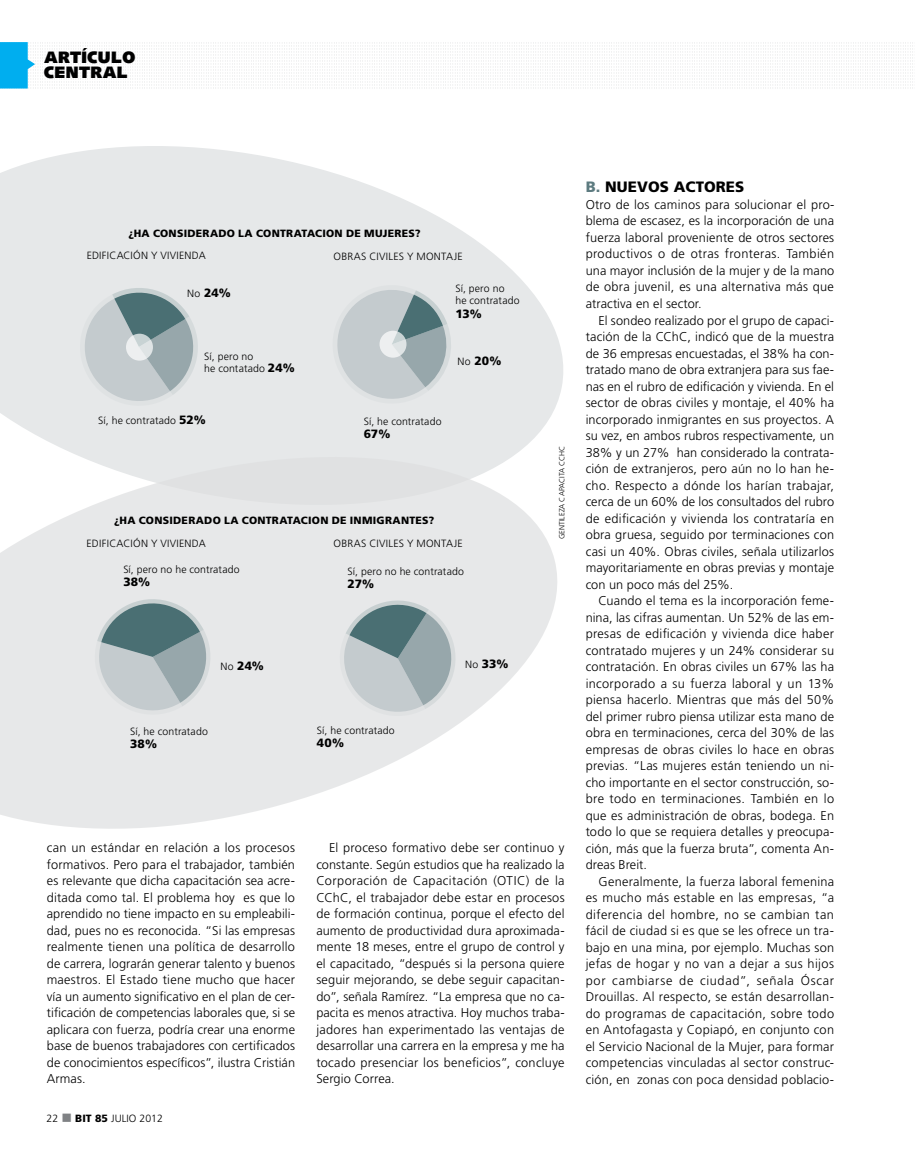
<style>
.page{position:relative;width:915px;height:1170px;background:#fff}
.page>*{position:absolute;margin:0;border:0;box-sizing:border-box;transform-origin:0 0}
.t1{font:900 16.5px/15px "Syntax";letter-spacing:.02em;color:#000}
.t2{font:900 15px "Frutiger";letter-spacing:.005em;color:#000}
.t3{font:300 12.75px/16.5px "Frutiger";letter-spacing:.01em;color:#000;text-align:justify}
.t4{font:900 12px "Frutiger";letter-spacing:.01em;color:#000}
.t5{font:300 10.5px/12px "Frutiger";letter-spacing:.015em;color:#000}
.t6{font:900 10.5px "Frutiger";letter-spacing:.025em;color:#000}
.t7{font:300 7.5px "Frutiger";letter-spacing:.005em;color:#000}
.s1{font-weight:300;font-size:10.5px}
.s2{font-weight:900;font-size:12px}
.s3{color:#808285}
.s4{font-weight:900}
.s5{color:#5d7b80}
</style>
<div class="page">
<svg style="left:0;top:42px;width:913px;height:47px"></svg>
<svg style="left:0;top:146px;width:563px;height:285px;fill:#e6e8e9"></svg>
<svg style="left:0;top:431px;width:557px;height:398px;fill:#e7e8e9"></svg>
<svg style="left:72px;top:280px;width:133px;height:134px"></svg>
<svg style="left:325px;top:281px;width:131px;height:130px"></svg>
<svg style="left:126px;top:333px;width:27px;height:27px"></svg>
<svg style="left:379px;top:331px;width:27px;height:26px"></svg>
<svg style="left:93px;top:592px;width:125px;height:130px"></svg>
<svg style="left:337px;top:592px;width:126px;height:132px"></svg>
<p class="t1" style="left:44px;top:50px;width:92px">ARTÍCULO<br>CENTRAL</p>
<p class="t6" style="left:128px;top:227px;width:293px">¿HA CONSIDERADO LA CONTRATACION DE MUJERES?</p>
<p class="t5" style="left:87px;top:249px;width:31px">edificac</p>
<p class="t5" style="left:130px;top:249px;width:75px">ión y vivienda</p>
<p class="t5" style="left:333px;top:250px;width:131px">obras c iviles y m ontaje</p>
<p class="t4" style="left:187px;top:285px;width:45px"><span class="s1">N o</span> 24%</p>
<p class="t5" style="left:455px;top:283px;width:66px">Sí, pero no<br>he contratado</p>
<p class="t4" style="left:455px;top:306px;width:28px">13%</p>
<p class="t5" style="left:204px;top:350px;width:92px">Sí, pero no<br>he contatado <span class="s2">24%</span></p>
<p class="t4" style="left:457px;top:354px;width:45px"><span class="s1">N o</span> 20%</p>
<p class="t5" style="left:98px;top:414px;width:109px">Sí, he contratado <span class="s2">52%</span></p>
<p class="t5" style="left:363px;top:415px;width:79px">Sí, he contratado</p>
<p class="t4" style="left:363px;top:426px;width:28px">67%</p>
<p class="t6" style="left:114px;top:514px;width:321px">¿HA CONSIDERADO LA CONTRATACION DE IN MIGRANTES?</p>
<p class="t5" style="left:87px;top:537px;width:31px">edificac</p>
<p class="t5" style="left:130px;top:537px;width:75px">ión y vivienda</p>
<p class="t5" style="left:333px;top:538px;width:131px">obras c iviles y m ontaje</p>
<p class="t5" style="left:123px;top:563px;width:118px">Sí, pero no he contratado</p>
<p class="t4" style="left:123px;top:574px;width:28px">38%</p>
<p class="t5" style="left:347px;top:565px;width:118px">Sí, pero no he contratado</p>
<p class="t4" style="left:347px;top:576px;width:28px">27%</p>
<p class="t4" style="left:220px;top:658px;width:45px"><span class="s1">N o</span> 24%</p>
<p class="t4" style="left:465px;top:657px;width:45px"><span class="s1">N o</span> 33%</p>
<p class="t5" style="left:130px;top:725px;width:79px">Sí, he contratado</p>
<p class="t4" style="left:130px;top:736px;width:28px">38%</p>
<p class="t5" style="left:317px;top:724px;width:79px">Sí, he contratado</p>
<p class="t4" style="left:317px;top:735px;width:29px">40%</p>
<p class="t7" style="left:557px;top:539px;width:94px;rotate:-90deg">gentileza capacita cchc</p>
<p class="t3" style="left:47px;top:839px;width:250px">can un estándar en relación a los procesos formativos. Pero para el trabajador, también es relevante que dicha capacitación sea acre&shy;ditada como tal. El problema hoy es que lo aprendido no tiene impacto en su empleabili&shy;dad, pues no es reconocida. “Si las empresas realmente tienen una política de desarrollo de carrera, lograrán generar talento y buenos maestros. El Estado tiene mucho que hacer vía un aumento significativo en el plan de cer&shy;tificación de competencias laborales que, si se aplicara con fuerza, podría crear una enorme base de buenos trabajadores con certificados de conocimientos específicos”, ilustra Cristián Armas.</p>
<p class="t3" style="left:316px;top:839px;width:250px;text-indent:13px">El proceso formativo debe ser continuo y constante. Según estudios que ha realizado la Corporación de Capacitación (OTI C) de la CChC, el trabajador debe estar en procesos de formación continua, porque el efecto del aumento de productividad dura aproximada&shy;mente 18 meses, entre el grupo de control y el capacitado, “después si la persona quiere seguir mejorando, se debe seguir capacitan&shy;do”, señala Ramírez. “La empresa que no ca&shy;pacita es menos atractiva. Hoy muchos traba&shy;jadores han experimentado las ventajas de desarrollar una carrera en la empresa y me ha tocado presenciar los beneficios”, concluye Sergio Correa.</p>
<p class="t5" style="left:47px;top:1111px;width:118px">22 <span class="s3">■</span> <span class="s4">BIT 85</span> julio 2012</p>
<p class="t2" style="left:585px;top:178px;width:160px"><span class="s5">B.</span> NUEVOS ACTORES</p>
<p class="t3" style="left:585px;top:196px;width:250px">Otro de los caminos para solucionar el pro&shy;blema de escasez, es la incorporación de una fuerza laboral proveniente de otros sectores productivos o de otras fronteras. También una mayor inclusión de la mujer y de la mano de obra juvenil, es una alternativa más que atractiva en el sector.</p>
<p class="t3" style="left:585px;top:312px;width:250px;text-indent:13px">El sondeo realizado por el grupo de capaci&shy;tación de la CChC, indicó que de la muestra de 36 empresas encuestadas, el 38% ha con&shy;tratado mano de obra extranjera para sus fae&shy;nas en el rubro de edificación y vivienda. En el sector de obras civiles y montaje, el 40% ha incorporado inmigrantes en sus proyectos. A su vez, en ambos rubros respectivamente, un 38% y un 27% han considerado la contrata&shy;ción de extranjeros, pero aún no lo han he&shy;cho. Respecto a dónde los harían trabajar, cerca de un 60% de los consultados del rubro de edificación y vivienda los contrataría en obra gruesa, seguido por terminaciones con casi un 40%. Obras civiles, señala utilizarlos mayoritariamente en obras previas y montaje con un poco más del 25%.</p>
<p class="t3" style="left:585px;top:592px;width:250px;text-indent:13px">Cuando el tema es la incorporación feme&shy;nina, las cifras aumentan. U n 52% de las em&shy;presas de edificación y vivienda dice haber contratado mujeres y un 24% considerar su contratación. En obras civiles un 67% las ha incorporado a su fuerza laboral y un 13% piensa hacerlo. Mientras que más del 50% del primer rubro piensa utilizar esta mano de obra en terminaciones, cerca del 30% de las empresas de obras civiles lo hace en obras previas. “Las mujeres están teniendo un ni&shy;cho importante en el sector construcción, so&shy;bre todo en terminaciones. También en lo que es administración de obras, bodega. En todo lo que se requiera detalles y preocupa&shy;ción, más que la fuerza bruta”, comenta An&shy;dreas Breit.</p>
<p class="t3" style="left:585px;top:873px;width:250px;text-indent:13px">Generalmente, la fuerza laboral femenina es mucho más estable en las empresas, “a diferencia del hombre, no se cambian tan fácil de ciudad si es que se les ofrece un tra&shy;bajo en una mina, por ejemplo. Muchas son jefas de hogar y no van a dejar a sus hijos por cambiarse de ciudad”, señala Óscar Drouillas. Al respecto, se están desarrollan&shy;do programas de capacitación, sobre todo en Antofagasta y Copiapó, en conjunto con el Servicio Nacional de la Mujer, para formar competencias vinculadas al sector construc&shy;ción, en zonas con poca densidad poblacio-</p>
</div>
